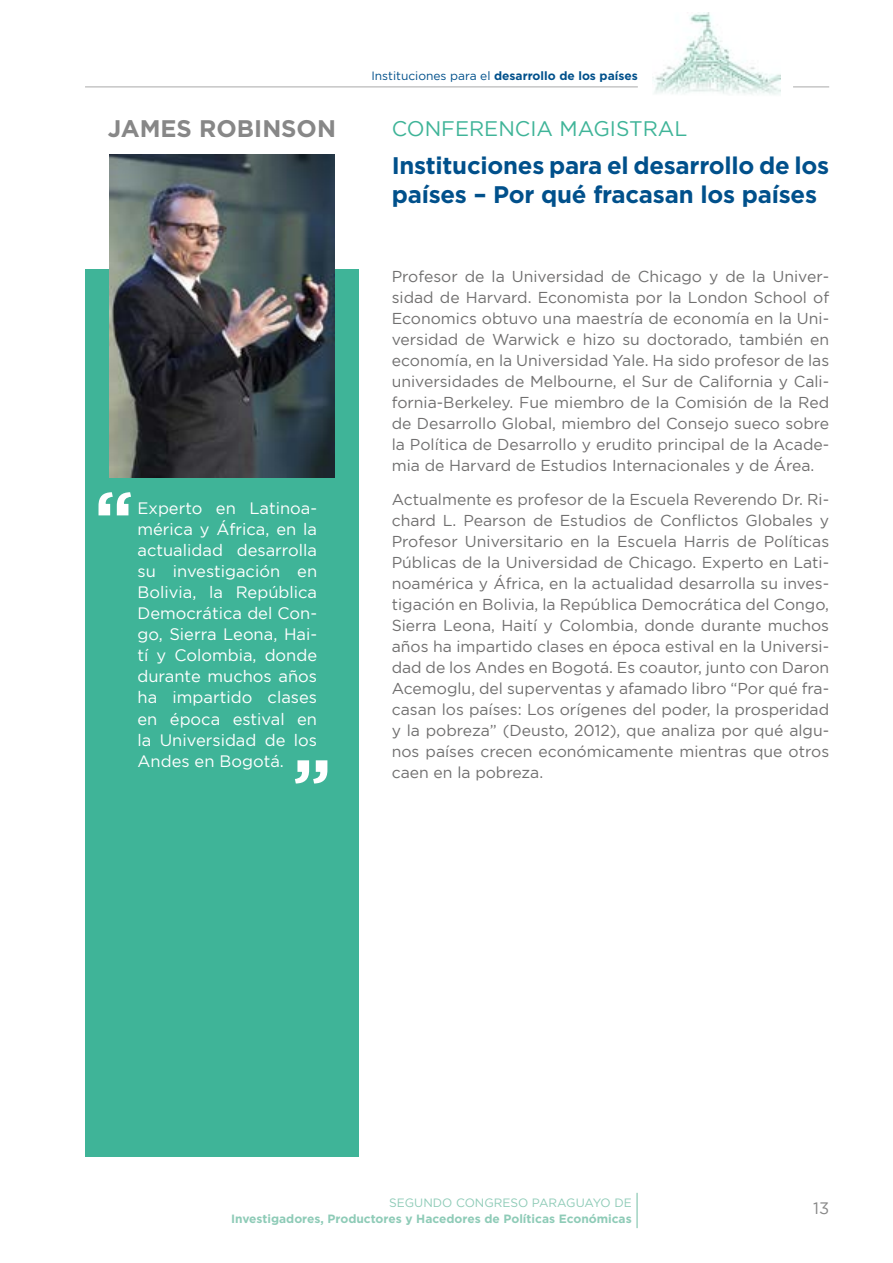
<style>
.page{position:relative;width:893px;height:1263px;background:#fff}
.page>*{position:absolute;margin:0;border:0;box-sizing:border-box;transform-origin:0 0}
.t1{font:700 24px/28.8px "Homepage Baukasten";letter-spacing:-.01em;color:#00508b}
.t2{font:700 24px "Homepage Baukasten";color:#878787}
.t3{font:21px "Homepage Baukasten";color:#3fb498}
.t4{font:16.5px/21px "Homepage Baukasten";color:#fff;text-align:justify}
.t5{font:16.5px "Homepage Baukasten";color:#878787}
.t6{font:15.75px/21px "Homepage Baukasten";color:#706f6f;text-align:justify}
.t7{font:700 12px "Homepage Baukasten";color:#8ecbb7}
.t8{font:700 12px "Homepage Baukasten";color:#00508b}
.t9{font:12px "Homepage Baukasten";color:#8ecbb7}
.s1{font-weight:400}
</style>
<div class="page">
<hr style="left:636px;top:1193px;width:2px;height:35px;background:#a1d3c2">
<img style="left:653px;top:13px;width:128px;height:82px">
<hr style="left:85px;top:86px;width:553px;height:2px;background:#c6c6c6">
<hr style="left:793px;top:86px;width:36px;height:2px;background:#c6c6c6">
<div style="left:85px;top:269px;width:274px;height:888px;background:#3fb498"></div>
<img style="left:110px;top:154px;width:224px;height:323px">
<svg style="left:99px;top:492px;width:32px;height:23px"></svg>
<svg style="left:295px;top:760px;width:32px;height:23px"></svg>
<h1 class="t2" style="left:108px;top:114px;width:230px">JAMES ROBINSON</h1>
<p class="t4" style="left:137px;top:498px;width:181px">Experto en Latinoa&shy;mérica y África, en la actualidad desarrolla su investigación en Bolivia, la República Democrática del Con&shy;go, Sierra Leona, Hai&shy;tí y Colombia, donde durante muchos años ha impartido clases en época estival en la Universidad de los Andes en Bogotá.</p>
<p class="t8" style="left:371px;top:69px;width:268px"><span class="s1">Instituciones para el</span> desarrollo de los países</p>
<h2 class="t3" style="left:392px;top:117px;width:297px">CONFERENCIA MAGISTRAL</h2>
<h1 class="t1" style="left:392px;top:150px;width:439px">Instituciones para el desarrollo de los países – Por qué fracasan los países</h1>
<p class="t6" style="left:392px;top:266px;width:439px">Profesor de la Universidad de Chicago y de la Univer&shy;sidad de Harvard. Economista por la London School of Economics obtuvo una maestría de economía en la Uni&shy;versidad de Warwick e hizo su doctorado, también en economía, en la Universidad Yale. Ha sido profesor de las universidades de Melbourne, el Sur de California y Cali&shy;fornia-Berkeley. Fue miembro de la Comisión de la Red de Desarrollo Global, miembro del Consejo sueco sobre la Política de Desarrollo y erudito principal de la Acade&shy;mia de Harvard de Estudios Internacionales y de Área.</p>
<p class="t6" style="left:392px;top:489px;width:439px">Actualmente es profesor de la Escuela Reverendo Dr. Ri&shy;chard L. Pearson de Estudios de Conflictos Globales y Profesor Universitario en la Escuela Harris de Políticas Públicas de la Universidad de Chicago. Experto en Lati&shy;noamérica y África, en la actualidad desarrolla su inves&shy;tigación en Bolivia, la República Democrática del Congo, Sierra Leona, Haití y Colombia, donde durante muchos años ha impartido clases en época estival en la Universi&shy;dad de los Andes en Bogotá. Es coautor, junto con Daron Acemoglu, del superventas y afamado libro “Por qué fra&shy;casan los países: Los orígenes del poder, la prosperidad y la pobreza” (Deusto, 2012), que analiza por qué algu&shy;nos países crecen económicamente mientras que otros caen en la pobreza.</p>
<p class="t9" style="left:389px;top:1196px;width:244px">SEGUNDO CONGRESO PARAGUAYO DE</p>
<p class="t7" style="left:231px;top:1212px;width:402px">Investigadores, Productores y Hacedores de Políticas Económicas</p>
<p class="t5" style="left:813px;top:1199px;width:18px">13</p>
</div>
